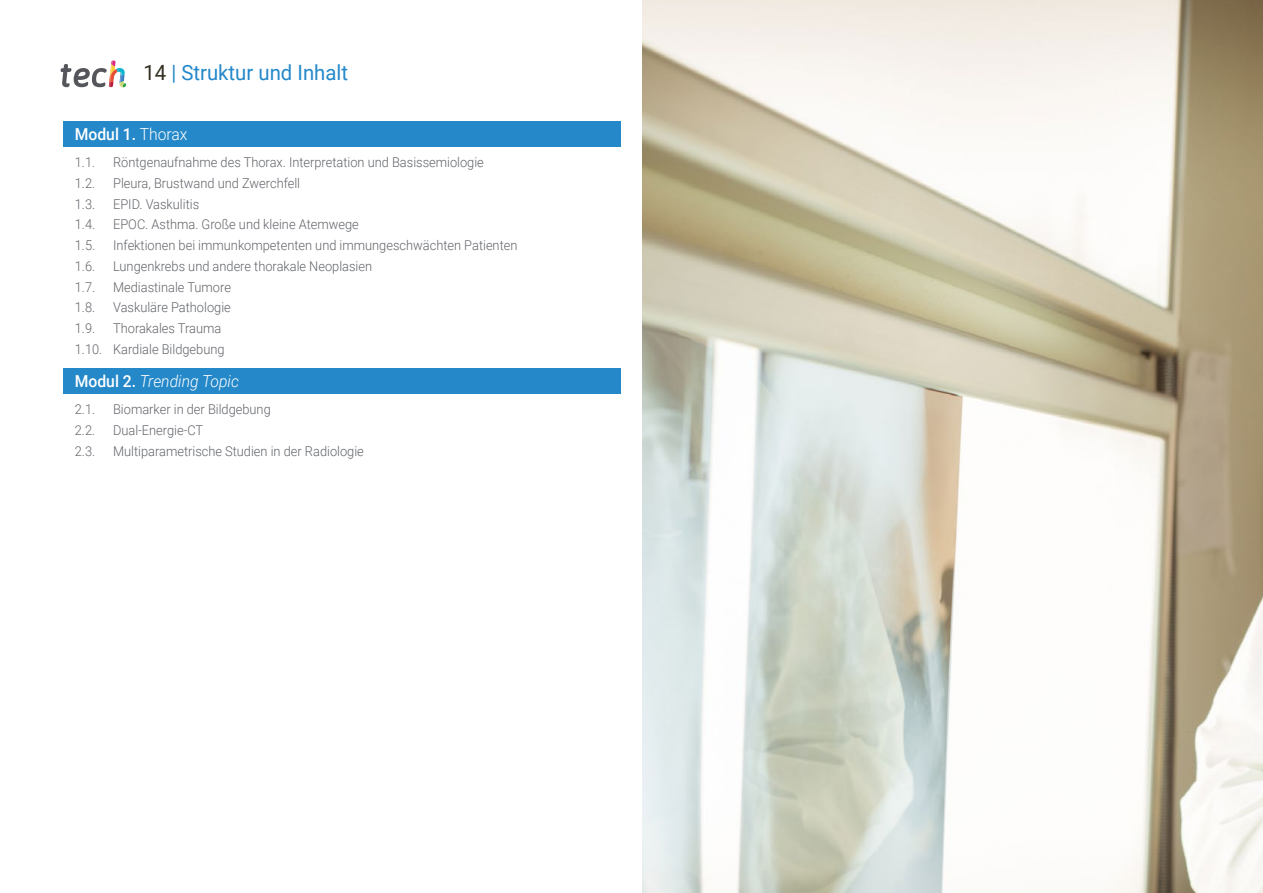
<style>
.page{position:relative;width:1263px;height:893px;background:#fff}
.page>*{position:absolute;margin:0;border:0;box-sizing:border-box;transform-origin:0 0}
.t1{font:21px "Roboto";color:#2488c9}
.t2{font:italic 300 16.5px "Roboto";color:#fff;scale:.95 1}
.t3{font:500 16.5px "Roboto";color:#fff;scale:.95 1}
.t4{font:300 13.5px/20.7px "Roboto";color:#61646a;text-align:right;scale:.95 1}
.s1{color:#312e20}
.s2{font-weight:300}
.s3{font-weight:500;font-style:normal}
</style>
<div class="page">
<div style="left:64px;top:121px;width:557px;height:25px;background:#2488c9"></div>
<div style="left:64px;top:368px;width:557px;height:25px;background:#2488c9"></div>
<img style="left:642px;top:0;width:621px;height:893px">
<svg style="left:61px;top:61px;width:65px;height:27px"></svg>
<h1 class="t1" style="left:144px;top:57px;width:206px"><span class="s1">14</span> | Struktur und Inhalt</h1>
<p class="t3" style="left:75px;top:123px;width:120px">Modul 1. <span class="s2">Thorax</span></p>
<p class="t4" style="left:75px;top:151px;width:23px">1.1.</p>
<p class="t4" style="left:113px;top:151px;width:392px">Röntgenaufnahme des Thorax. Interpretation und Basissemiologie</p>
<p class="t4" style="left:75px;top:172px;width:23px">1.2.</p>
<p class="t4" style="left:113px;top:172px;width:198px">Pleura, Brustwand und Zwerchfell</p>
<p class="t4" style="left:75px;top:193px;width:23px">1.3.</p>
<p class="t4" style="left:113px;top:193px;width:92px">EPID. Vaskulitis</p>
<p class="t4" style="left:75px;top:214px;width:23px">1.4.</p>
<p class="t4" style="left:113px;top:214px;width:260px">EPOC. Asthma. Große und kleine Atemwege</p>
<p class="t4" style="left:75px;top:234px;width:23px">1.5.</p>
<p class="t4" style="left:113px;top:234px;width:427px">Infektionen bei immunkompetenten und immungeschwächten Patienten</p>
<p class="t4" style="left:75px;top:255px;width:23px">1.6.</p>
<p class="t4" style="left:113px;top:255px;width:274px">Lungenkrebs und andere thorakale Neoplasien</p>
<p class="t4" style="left:75px;top:276px;width:23px">1.7.</p>
<p class="t4" style="left:113px;top:276px;width:126px">Mediastinale Tumore</p>
<p class="t4" style="left:75px;top:297px;width:23px">1.8.</p>
<p class="t4" style="left:113px;top:297px;width:125px">Vaskuläre Pathologie</p>
<p class="t4" style="left:75px;top:317px;width:23px">1.9.</p>
<p class="t4" style="left:75px;top:317px;width:159px">Thorakales Trauma<br>1.10. Kardiale Bildgebung</p>
<p class="t2" style="left:75px;top:370px;width:174px"><span class="s3">Modul 2.</span> Trending Topic</p>
<p class="t4" style="left:75px;top:399px;width:23px">2.1.</p>
<p class="t4" style="left:113px;top:399px;width:167px">Biomarker in der Bildgebung</p>
<p class="t4" style="left:75px;top:419px;width:23px">2.2.</p>
<p class="t4" style="left:113px;top:419px;width:96px">Dual-Energie-CT</p>
<p class="t4" style="left:75px;top:440px;width:23px">2.3.</p>
<p class="t4" style="left:113px;top:440px;width:265px">Multiparametrische Studien in der Radiologie</p>
</div>
